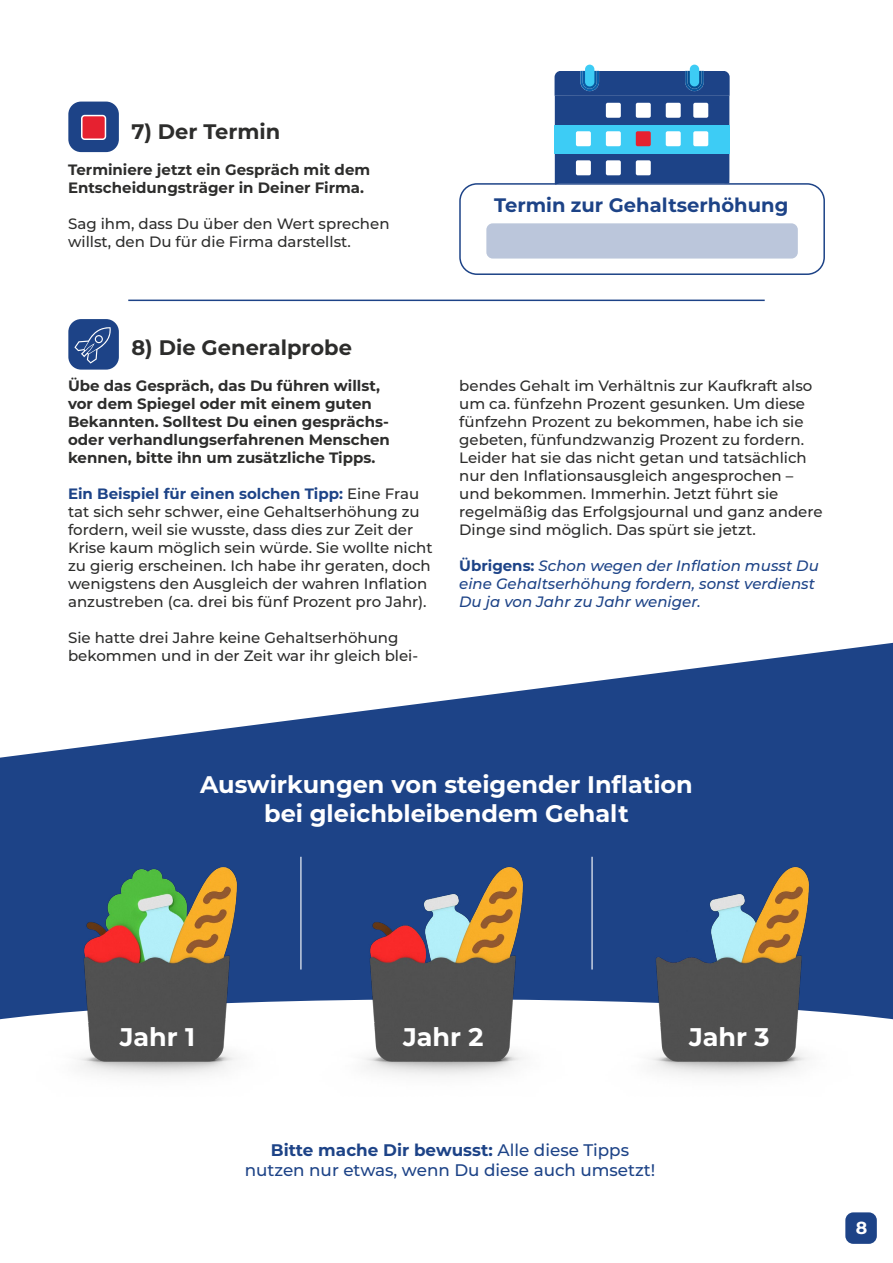
<style>
.page{position:relative;width:893px;height:1263px;background:#fff}
.page>*{position:absolute;margin:0;border:0;box-sizing:border-box;transform-origin:0 0}
.t1{font:700 25.5px "Montserrat";color:#fff}
.t2{font:700 24px/28.8px "Montserrat";color:#fff;text-align:center}
.t3{font:700 21px "Montserrat";color:#2d2d2c}
.t4{font:700 19.5px "Montserrat";color:#1d4387}
.t5{font:700 17.4px "Montserrat";color:#fff}
.t6{font:500 16.8px/20.1px "Montserrat";color:#1d4387;text-align:center}
.t7{font:500 15px/18px "Montserrat";color:#2d2d2c}
.t8{font:700 15px/18px "Montserrat";color:#2d2d2c}
.t9{font:italic 500 15px/18px "Montserrat";color:#1d4387}
.s1{font-weight:700;color:#1d4387}
.s2{font-weight:700;font-style:normal}
.s3{font-weight:700}
</style>
<div class="page">
<div style="left:585px;top:65px;width:9px;height:21px;background:#3dccf5;border-radius:5px"></div>
<svg style="left:555px;top:71px;width:175px;height:112px"></svg>
<div style="left:690px;top:65px;width:9px;height:21px;background:#3dccf5;border-radius:5px"></div>
<svg style="left:0;top:643px;width:893px;height:356px;fill:#1d4387"></svg>
<hr style="left:128px;top:300px;width:637px;height:1px;background:#1d4387">
<div style="left:459px;top:183px;width:366px;height:92px;border:2px solid #1d4387;border-radius:17px"></div>
<div style="left:486px;top:223px;width:312px;height:36px;background:#bbc6db;border-radius:6px"></div>
<hr style="left:300px;top:857px;width:1px;height:112px;background:#fff">
<hr style="left:591px;top:857px;width:2px;height:112px;background:#fff">
<img style="left:28px;top:831px;width:265px;height:245px">
<img style="left:314px;top:831px;width:265px;height:245px">
<img style="left:600px;top:831px;width:265px;height:245px">
<div style="left:68px;top:102px;width:51px;height:50px;background:#1d4387;border-radius:13px"></div>
<div style="left:82px;top:116px;width:23px;height:23px;background:#e62130;border-radius:3px"></div>
<div style="left:81px;top:115px;width:25px;height:25px;border:2px solid #fff;border-radius:3px"></div>
<div style="left:68px;top:319px;width:51px;height:51px;background:#1d4387;border-radius:13px"></div>
<svg style="left:74px;top:327px;width:37px;height:37px"></svg>
<div style="left:845px;top:1212px;width:32px;height:32px;background:#1d4387;border-radius:8px"></div>
<h3 class="t3" style="left:131px;top:116px;width:150px">7) Der Termin</h3>
<p class="t8" style="left:68px;top:160px;width:304px">Terminiere jetzt ein Gespräch mit dem<br>Entscheidungsträger in Deiner Firma.</p>
<p class="t7" style="left:68px;top:214px;width:323px">Sag ihm, dass Du über den Wert sprechen willst, den Du für die Firma darstellst.</p>
<h3 class="t4" style="left:494px;top:191px;width:296px">Termin zur Gehaltserhöhung</h3>
<h3 class="t3" style="left:131px;top:332px;width:222px">8) Die Generalprobe</h3>
<p class="t8" style="left:68px;top:376px;width:323px">Übe das Gespräch, das Du führen willst, vor dem Spiegel oder mit einem guten Bekannten. Solltest Du einen gesprächs&shy;oder verhandlungserfahrenen Menschen kennen, bitte ihn um zusätzliche Tipps.</p>
<p class="t7" style="left:68px;top:484px;width:366px"><span class="s1">Ein Beispiel für einen solchen Tipp:</span> Eine Frau tat sich sehr schwer, eine Gehaltserhöhung zu fordern, weil sie wusste, dass dies zur Zeit der Krise kaum möglich sein würde. Sie wollte nicht zu gierig erscheinen. Ich habe ihr geraten, doch wenigstens den Ausgleich der wahren Inflation anzustreben (ca. drei bis fünf Prozent pro Jahr).</p>
<p class="t7" style="left:68px;top:628px;width:352px">Sie hatte drei Jahre keine Gehaltserhöhung bekommen und in der Zeit war ihr gleich blei-</p>
<p class="t7" style="left:459px;top:376px;width:365px">bendes Gehalt im Verhältnis zur Kaufkraft also um ca. fünfzehn Prozent gesunken. Um diese fünfzehn Prozent zu bekommen, habe ich sie gebeten, fünfundzwanzig Prozent zu fordern.<br>Leider hat sie das nicht getan und tatsächlich nur den Inflationsausgleich angesprochen – und bekommen. Immerhin. Jetzt führt sie regelmäßig das Erfolgsjournal und ganz andere Dinge sind möglich. Das spürt sie jetzt.</p>
<p class="t9" style="left:459px;top:556px;width:361px"><span class="s2">Übrigens:</span> Schon wegen der Inflation musst Du eine Gehaltserhöhung fordern, sonst verdienst<br>Du ja von Jahr zu Jahr weniger.</p>
<h2 class="t2" style="left:200px;top:769px;width:494px">Auswirkungen von steigender Inflation bei gleichbleibendem Gehalt</h2>
<h1 class="t1" style="left:120px;top:1018px;width:77px">Jahr 1</h1>
<h1 class="t1" style="left:403px;top:1018px;width:82px">Jahr 2</h1>
<h1 class="t1" style="left:689px;top:1018px;width:82px">Jahr 3</h1>
<p class="t6" style="left:245px;top:1139px;width:412px"><span class="s3">Bitte mache Dir bewusst:</span> Alle diese Tipps nutzen nur etwas, wenn Du diese auch umsetzt!</p>
<p class="t5" style="left:856px;top:1215px;width:13px">8</p>
</div>
